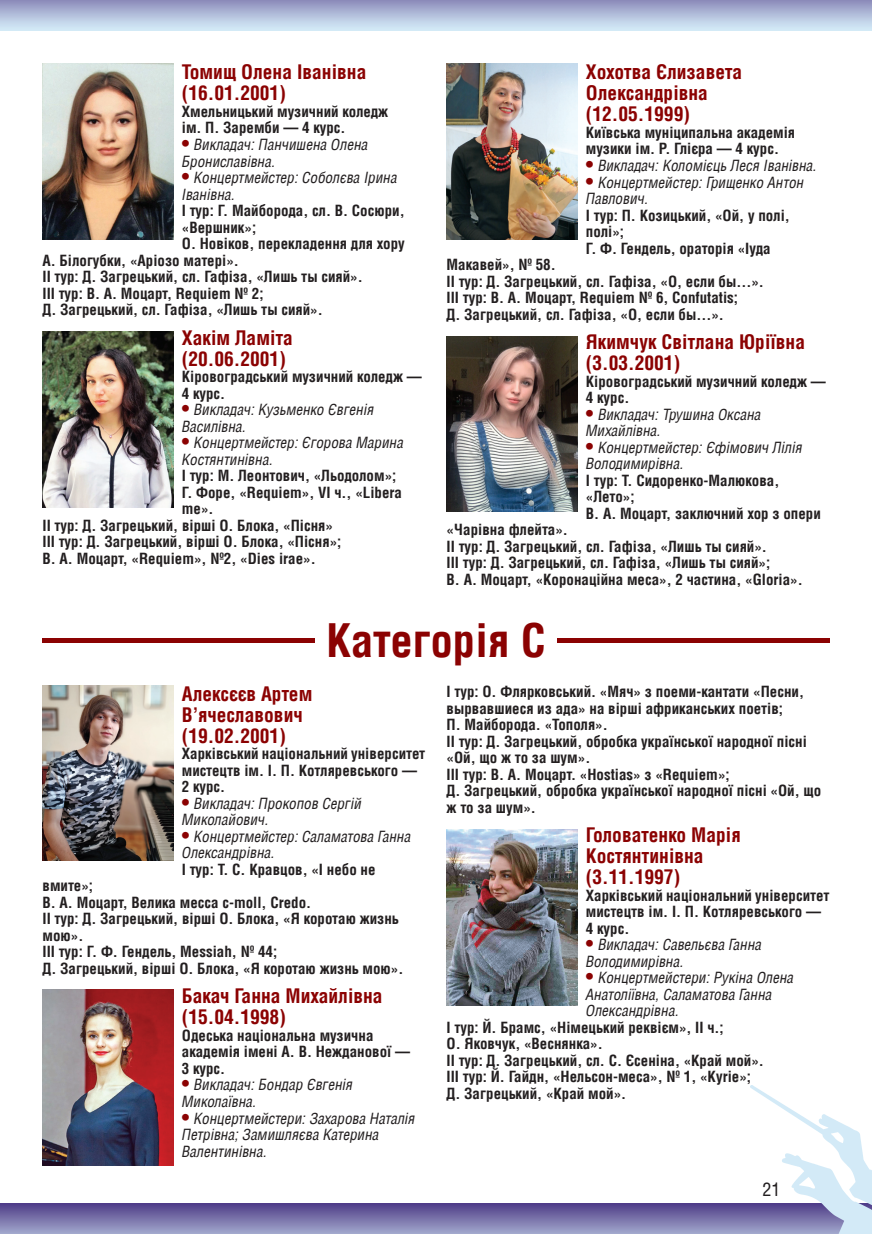
<style>
.page{position:relative;width:872px;height:1234px;background:#fff}
.page>*{position:absolute;margin:0;border:0;box-sizing:border-box;transform-origin:0 0}
.t1{font:700 45px "AG Letterica Condensed";color:#8b0202}
.t2{font:700 19.5px/21px "AG Letterica Condensed";color:#8b0202}
.t3{font:18px "AG Letterica Condensed";color:#231f20}
.t4{font:700 15px/16.5px "AG Letterica Condensed";color:#231f20}
.t5{font:italic 15px/16.5px "AG Letterica Condensed";color:#231f20}
.s1{font-weight:700;font-style:normal;font-size:18px;color:#8b0202}
</style>
<div class="page">
<div style="left:0;top:1203px;width:872px;height:30px;background:linear-gradient(to bottom,#4e3c87,#9da1c8)"></div>
<img style="left:750px;top:1085px;width:122px;height:148px">
<div style="left:0;top:0;width:872px;height:30px;background:linear-gradient(to bottom,#8e8dbb,#d3eaf7)"></div>
<img style="left:43px;top:64px;width:130px;height:175px">
<img style="left:43px;top:332px;width:130px;height:175px">
<img style="left:446px;top:64px;width:131px;height:175px">
<img style="left:446px;top:336px;width:131px;height:176px">
<img style="left:43px;top:685px;width:130px;height:175px">
<img style="left:43px;top:989px;width:130px;height:175px">
<img style="left:446px;top:829px;width:131px;height:176px">
<hr style="left:43px;top:638px;width:272px;height:4px;background:#8b0202">
<hr style="left:557px;top:638px;width:272px;height:4px;background:#8b0202">
<h2 class="t2" style="left:182px;top:61px;width:186px">Томищ Олена Іванівна (16.01.2001)</h2>
<p class="t4" style="left:182px;top:103px;width:208px">Хмельницький музичний коледж ім. П . Заремби — 4 курс.</p>
<p class="t5" style="left:182px;top:136px;width:188px"><span class="s1">•</span> Викладач: Панчишена Олена<br>Брониславівна.</p>
<p class="t5" style="left:182px;top:169px;width:217px"><span class="s1">•</span> Концертмейстер: Соболєва Ірина<br>Іванівна.</p>
<p class="t4" style="left:182px;top:202px;width:224px">І тур: Г. Майборода, сл. В. Сосюри,</p>
<p class="t4" style="left:182px;top:218px;width:76px">«Вершник»;</p>
<p class="t4" style="left:182px;top:235px;width:224px">О. Новіков, перекладення для хору</p>
<p class="t4" style="left:43px;top:251px;width:198px">А. Білогубки, «Аріозо матері».</p>
<p class="t4" style="left:43px;top:268px;width:322px">ІІ тур: Д. Загрецький, сл. Гафіза, «Лишь ты сияй».</p>
<p class="t4" style="left:43px;top:284px;width:222px">ІІІ тур: В. А. Моцарт, Requiem № 2;</p>
<p class="t4" style="left:43px;top:301px;width:282px">Д. Загрецький, сл. Гафіза, «Лишь ты сияй».</p>
<h2 class="t2" style="left:182px;top:326px;width:113px">Хакім Ламіта (20.06.2001)</h2>
<p class="t4" style="left:182px;top:368px;width:241px">Кіровоградський музичний коледж —<br>4 курс.</p>
<p class="t5" style="left:182px;top:401px;width:194px"><span class="s1">•</span> Викладач: Кузьменко Євгенія<br>Василівна.</p>
<p class="t5" style="left:182px;top:434px;width:223px"><span class="s1">•</span> Концертмейстер: Єгорова Марина<br>Костянтинівна.</p>
<p class="t4" style="left:182px;top:467px;width:216px">І тур: М. Леонтович, «Льодолом»;</p>
<p class="t4" style="left:182px;top:483px;width:222px">Г. Форе, «Requiem», VI ч., «Libera</p>
<p class="t4" style="left:182px;top:500px;width:33px">me».</p>
<p class="t4" style="left:43px;top:516px;width:292px">ІІ тур: Д. Загрецький, вірші О. Блока, «Пісня»</p>
<p class="t4" style="left:43px;top:533px;width:300px">ІІІ тур: Д. Загрецький, вірші О. Блока, «Пісня»;</p>
<p class="t4" style="left:43px;top:549px;width:275px">В. А. Моцарт, «Requiem», №2, «Dies irae».</p>
<h2 class="t2" style="left:586px;top:61px;width:158px">Хохотва Єлизавета<br>Олександрівна (12.05.1999)</h2>
<p class="t4" style="left:586px;top:124px;width:211px">Київська муніципальна академія музики ім. Р. Глієра — 4 курс.</p>
<p class="t5" style="left:586px;top:157px;width:233px"><span class="s1">•</span> Викладач: Коломієць Леся Іванівна.</p>
<p class="t5" style="left:586px;top:174px;width:219px"><span class="s1">•</span> Концертмейстер: Грищенко Антон<br>Павлович.</p>
<p class="t4" style="left:586px;top:206px;width:205px">І тур: П. Козицький, «Ой, у полі, полі»;<br>Г. Ф. Гендель, ораторія «Іуда</p>
<p class="t4" style="left:446px;top:256px;width:319px">Макавей», № 58.<br>ІІ тур: Д. Загрецький, сл. Гафіза, «О, если бы…».<br>ІІІ тур: В. А. Моцарт, Requiem № 6, Confutatis;<br>Д. Загрецький, сл. Гафіза, «О, если бы…».</p>
<h2 class="t2" style="left:586px;top:331px;width:221px">Якимчук Світлана Юріївна (3.03.2001)</h2>
<p class="t4" style="left:586px;top:372px;width:241px">Кіровоградський музичний коледж —<br>4 курс.</p>
<p class="t5" style="left:586px;top:406px;width:177px"><span class="s1">•</span> Викладач: Трушина Оксана<br>Михайлівна.</p>
<p class="t5" style="left:586px;top:439px;width:218px"><span class="s1">•</span> Концертмейстер: Єфімович Лілія<br>Володимирівна.</p>
<p class="t4" style="left:586px;top:471px;width:236px">І тур: Т. Сидоренко-Малюкова, «Лето»;<br>В. А. Моцарт, заключний хор з опери</p>
<p class="t4" style="left:446px;top:521px;width:357px">«Чарівна флейта».<br>ІІ тур: Д. Загрецький, сл. Гафіза, «Лишь ты сияй».<br>ІІІ тур: Д. Загрецький, сл. Гафіза, «Лишь ты сияй»;<br>В. А. Моцарт, «Коронаційна меса», 2 частина, «Gloria».</p>
<h1 class="t1" style="left:326px;top:613px;width:217px">Категорія С</h1>
<h2 class="t2" style="left:182px;top:682px;width:132px">Алексєєв Артем<br>В’ячеславович (19.02.2001)</h2>
<p class="t4" style="left:182px;top:745px;width:245px">Харківський національний університет мистецтв ім. І. П . Котляревського —<br>2 курс.</p>
<p class="t5" style="left:182px;top:794px;width:181px"><span class="s1">•</span> Викладач: Прокопов Сергій<br>Миколайович.</p>
<p class="t5" style="left:182px;top:827px;width:231px"><span class="s1">•</span> Концертмейстер: Саламатова Ганна<br>Олександрівна.</p>
<p class="t4" style="left:182px;top:860px;width:195px">І тур: Т. С. Кравцов, «І небо не</p>
<p class="t4" style="left:43px;top:877px;width:362px">вмите»;<br>В. А. Моцарт, Велика месса с-moll, Credo.<br>ІІ тур: Д. Загрецький, вірші О. Блока, «Я коротаю жизнь мою».<br>ІІІ тур: Г. Ф. Гендель, Messiah, № 44;<br>Д. Загрецький, вірші О. Блока, «Я коротаю жизнь мою».</p>
<h2 class="t2" style="left:182px;top:985px;width:202px">Бакач Ганна Михайлівна (15.04.1998)</h2>
<p class="t4" style="left:182px;top:1026px;width:230px">Одеська національна музична академія імені А. В. Нежданової —<br>3 курс.</p>
<p class="t5" style="left:182px;top:1076px;width:173px"><span class="s1">•</span> Викладач: Бондар Євгенія<br>Миколаївна.</p>
<p class="t5" style="left:182px;top:1109px;width:235px"><span class="s1">•</span> Концертмейстери: Захарова Наталія<br>Петрівна; Замишляєва Катерина<br>Валентинівна.</p>
<p class="t4" style="left:446px;top:683px;width:376px">І тур: О. Флярковський. «Мяч» з поеми-кантати «Песни, вырвавшиеся из ада» на вірші африканських поетів;<br>П. Майборода. «Тополя».<br>ІІ тур: Д. Загрецький, обробка української народної пісні «Ой, що ж то за шум».<br>ІІІ тур: В. А. Моцарт. «Hostias» з «Requiem»;<br>Д. Загрецький, обробка української народної пісні «Ой, що ж то за шум».</p>
<h2 class="t2" style="left:586px;top:824px;width:156px">Головатенко Марія<br>Костянтинівна (3.11.1997)</h2>
<p class="t4" style="left:586px;top:886px;width:245px">Харківський національний університет мистецтв ім. І. П . Котляревського —<br>4 курс.</p>
<p class="t5" style="left:586px;top:936px;width:177px"><span class="s1">•</span> Викладач: Савельєва Ганна<br>Володимирівна.</p>
<p class="t5" style="left:586px;top:969px;width:209px"><span class="s1">•</span> Концертмейстери: Рукіна Олена<br>Анатоліївна, Саламатова Ганна<br>Олександрівна.</p>
<p class="t4" style="left:446px;top:1018px;width:319px">І тур: Й. Брамс, «Німецький реквієм», II ч.;<br>О. Яковчук, «Веснянка».<br>ІІ тур: Д. Загрецький, сл. С. Єсеніна, «Край мой».<br>ІІІ тур: Й. Гайдн, «Нельсон-меса», № 1, «Kyrie»; Д. Загрецький, «Край мой».</p>
<p class="t3" style="left:762px;top:1177px;width:19px">21</p>
</div>
